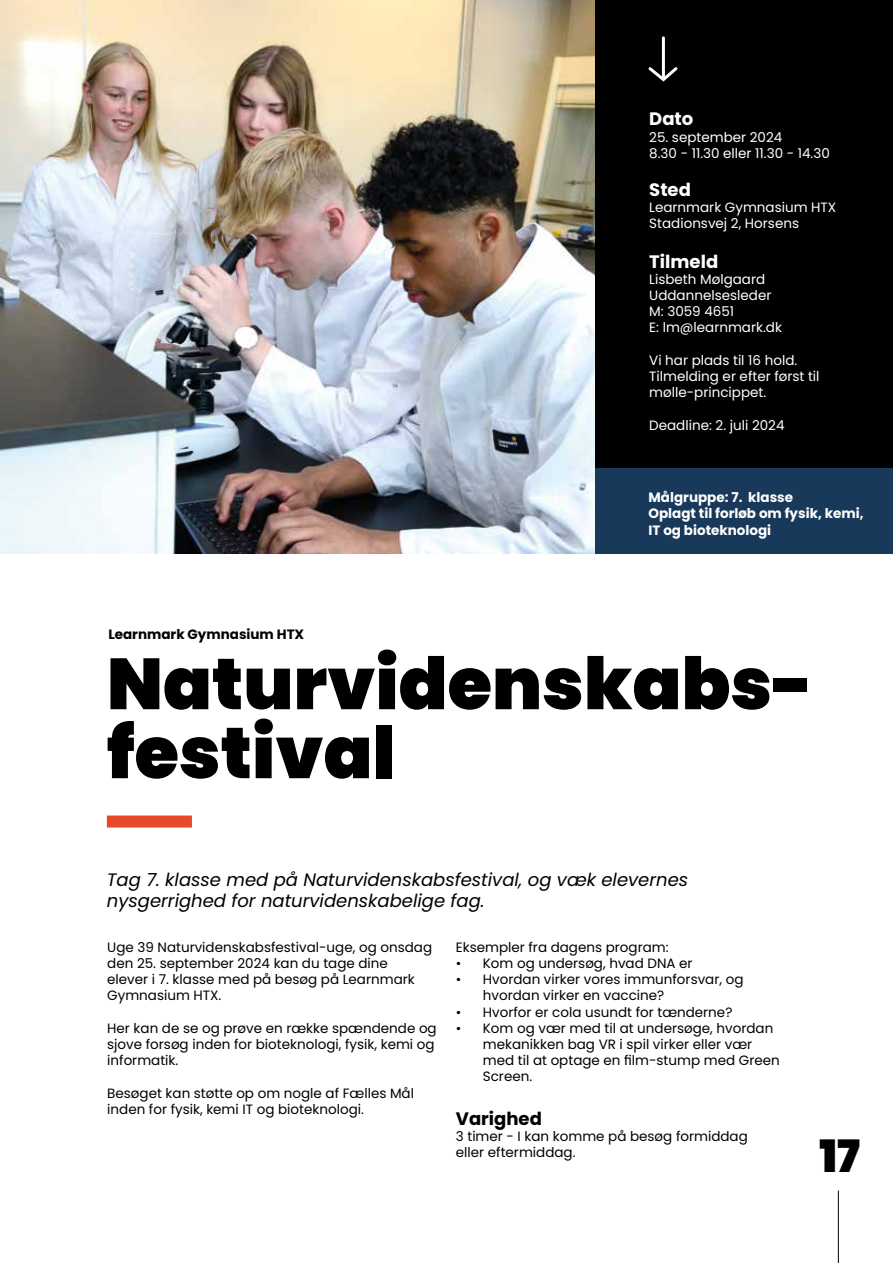
<style>
.page{position:relative;width:893px;height:1263px;background:#fff}
.page>*{position:absolute;margin:0;border:0;box-sizing:border-box;transform-origin:0 0}
.t1{font:900 72px/69px "Poppins";color:#000}
.t2{font:900 44.55px "Poppins";color:#000}
.t3{font:italic 18px/21.6px "Poppins";color:#000}
.t4{font:700 18px "Poppins";color:#fff}
.t5{font:700 18px "Poppins";color:#000}
.t6{font:13.5px/16.2px "Poppins";color:#000}
.t7{font:13.5px/16.2px "Poppins";color:#fff}
.t8{font:700 13.5px/16.2px "Poppins";color:#fff}
.t9{font:700 13.5px "Poppins";color:#000}
</style>
<div class="page">
<img style="left:0;top:0;width:596px;height:554px">
<div style="left:107px;top:815px;width:85px;height:12px;background:#e74929"></div>
<div style="left:596px;top:0;width:297px;height:554px;background:#000"></div>
<hr style="left:662px;top:38px;width:3px;height:39px;background:#fff">
<svg style="left:648px;top:64px;width:30px;height:18px"></svg>
<div style="left:596px;top:469px;width:297px;height:85px;background:#18395a"></div>
<hr style="left:838px;top:1190px;width:1px;height:73px;background:#000">
<h3 class="t4" style="left:649px;top:109px;width:46px">Dato</h3>
<p class="t7" style="left:649px;top:129px;width:182px">25. september 2024<br>8.30 - 11.30 eller 11.30 - 14.30</p>
<h3 class="t4" style="left:649px;top:179px;width:43px">Sted</h3>
<p class="t7" style="left:649px;top:199px;width:188px">Learnmark Gymnasium HTX<br>Stadionsvej 2, Horsens</p>
<h3 class="t4" style="left:649px;top:251px;width:70px">Tilmeld</h3>
<p class="t7" style="left:649px;top:271px;width:134px">Lisbeth Mølgaard<br>Uddannelsesleder<br>M: 3059 4651<br>E: lm@learnmark.dk</p>
<p class="t7" style="left:649px;top:352px;width:172px">Vi har plads til 16 hold.<br>Tilmelding er efter først til mølle-princippet.</p>
<p class="t7" style="left:649px;top:417px;width:137px">Deadline: 2. juli 2024</p>
<p class="t9" style="left:108px;top:626px;width:197px">Learnmark Gymnasium HTX</p>
<p class="t8" style="left:648px;top:489px;width:217px">Målgruppe: 7. klasse<br>Oplagt til forløb om fysik, kemi,<br>IT og bioteknologi</p>
<h1 class="t1" style="left:107px;top:650px;width:708px">Naturvidenskabs&shy;festival</h1>
<h3 class="t3" style="left:107px;top:869px;width:583px">Tag 7. klasse med på Naturvidenskabsfestival, og væk elevernes nysgerrighed for naturvidenskabelige fag.</h3>
<p class="t6" style="left:107px;top:939px;width:326px">Uge 39 Naturvidenskabsfestival-uge, og onsdag den 25. september 2024 kan du tage dine elever i 7. klasse med på besøg på Learnmark Gymnasium HTX.</p>
<p class="t6" style="left:107px;top:1020px;width:331px">Her kan de se og prøve en række spændende og sjove forsøg inden for bioteknologi, fysik, kemi og informatik.</p>
<p class="t6" style="left:107px;top:1085px;width:308px">Besøget kan støtte op om nogle af Fælles Mål inden for fysik, kemi IT og bioteknologi.</p>
<p class="t6" style="left:456px;top:939px;width:214px">Eksempler fra dagens program:</p>
<p class="t6" style="left:456px;top:955px;width:238px">• Kom og undersøg, hvad DNA er</p>
<p class="t6" style="left:483px;top:971px;width:262px;text-indent:-27px">• Hvordan virker vores immunforsvar, og hvordan virker en vaccine?</p>
<p class="t6" style="left:456px;top:1004px;width:278px">• Hvorfor er cola usundt for tænderne?</p>
<p class="t6" style="left:483px;top:1020px;width:298px;text-indent:-27px">• Kom og vær med til at undersøge, hvordan mekanikken bag VR i spil virker eller vær med til at optage en film-stump med Green<br>Screen.</p>
<h3 class="t5" style="left:456px;top:1108px;width:88px">Varighed</h3>
<p class="t6" style="left:456px;top:1128px;width:293px">3 timer - I kan komme på besøg formiddag eller eftermiddag.</p>
<h2 class="t2" style="left:819px;top:1130px;width:42px">17</h2>
</div>
